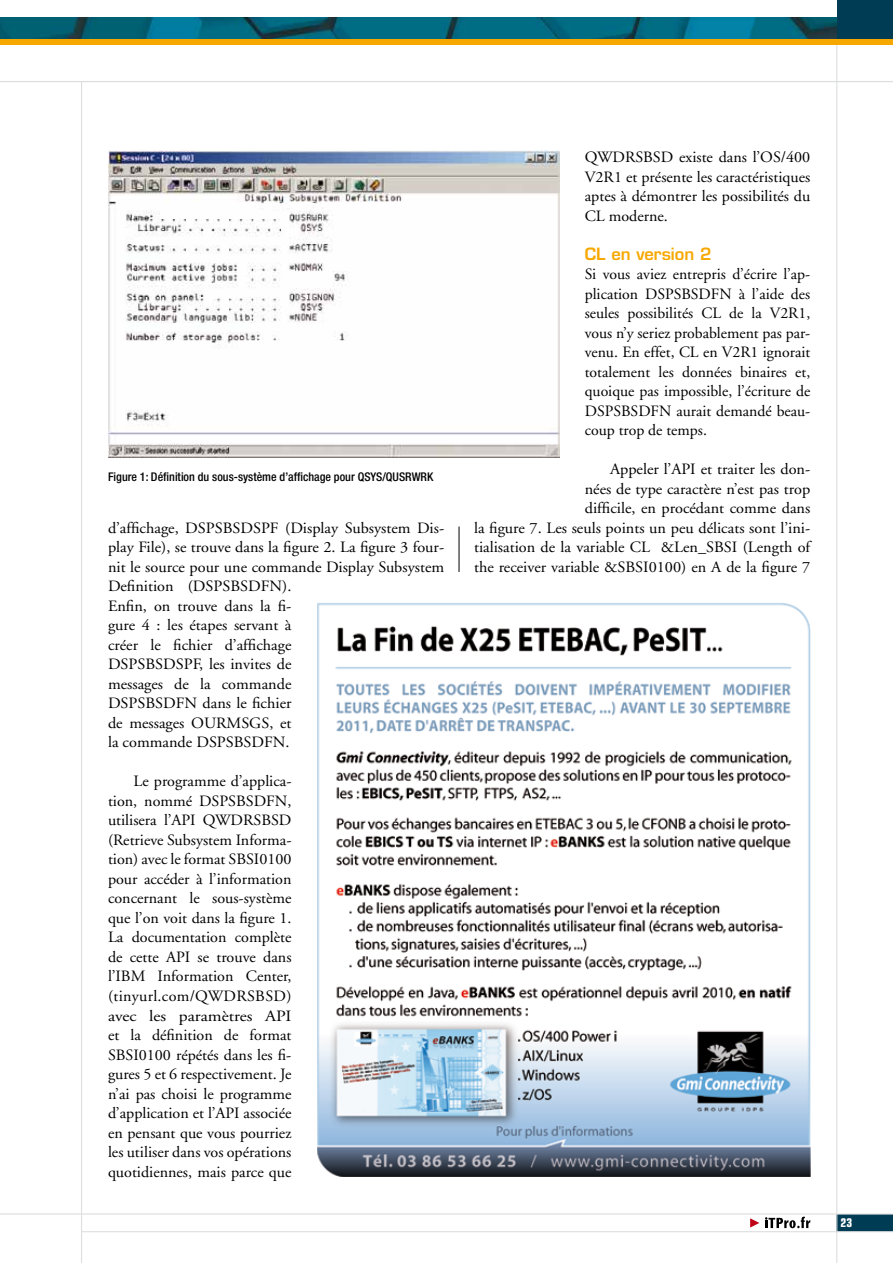
<style>
.page{position:relative;width:893px;height:1263px;background:#fff}
.page>*{position:absolute;margin:0;border:0;box-sizing:border-box;transform-origin:0 0}
.t1{font:600 16.5px "Eurostile";color:#f7a800}
.t2{font:15.75px/19.5px "Adobe Garamond";color:#000;text-align:justify}
.t3{font:500 condensed 12px "Helvetica Neue";color:#000}
.t4{font:700 condensed 12px "Eurostile";color:#fff}
</style>
<div class="page">
<svg style="left:0;top:38px;width:893px;height:7px;background:#d49e11"></svg>
<img style="left:0;top:17px;width:837px;height:21px">
<div style="left:837px;top:0;width:56px;height:38px;background:#003d55"></div>
<div style="left:836px;top:1214px;width:57px;height:18px;background:#003d55"></div>
<hr style="left:836px;top:45px;width:1px;height:1218px;background:#dddedf">
<hr style="left:0;top:81px;width:893px;height:1px;background:#dddedf">
<hr style="left:81px;top:81px;width:1px;height:1182px;background:#dddedf">
<hr style="left:81px;top:1231px;width:812px;height:1px;background:#dddedf">
<hr style="left:0;top:1213px;width:893px;height:1px;background:#dddedf">
<svg style="left:750px;top:1218px;width:9px;height:9px"></svg>
<svg style="left:765px;top:1217px;width:45px;height:11px"></svg>
<img style="left:317px;top:603px;width:493px;height:573px">
<img style="left:108px;top:150px;width:451px;height:308px">
<hr style="left:459px;top:526px;width:1px;height:46px;background:#000">
<p class="t3" style="left:108px;top:469px;width:327px">Figure 1: Définition du sous-système d’affichage pour QSYS/QUSRWRK</p>
<p class="t2" style="left:108px;top:519px;width:338px;text-align:left">d’affichage, DSPSBSDSPF (Display Subsystem Dis&shy;play File), se trouve dans la figure 2. La figure 3 four&shy;nit le source pour une commande Display Subsystem<br>Definition (DSPSBSDFN).<br>Enfin, on trouve dans la fi-<br>gure 4 : les étapes servant à<br>créer le fichier d’affichage<br>DSPSBSDSPF, les invites de<br>messages de la commande<br>DSPSBSDFN dans le fichier<br>de messages OURMSGS, et<br>la commande DSPSBSDFN.</p>
<p class="t2" style="left:108px;top:772px;width:185px;text-indent:26px">Le programme d’applica&shy;tion, nommé DSPSBSDFN, utilisera l’API QWDRSBSD (Retrieve Subsystem Informa&shy;tion) avec le format SBSI0100 pour accéder à l’information concernant le sous-système que l’on voit dans la figure 1.<br>La documentation complète de cette API se trouve dans l’IBM Information Center, (tinyurl.com/QWDRSBSD) avec les paramètres API et la définition de format SBSI0100 répétés dans les fi&shy;gures 5 et 6 respectivement. Je n’ai pas choisi le programme d’application et l’API associée en pensant que vous pourriez les utiliser dans vos opérations quotidiennes, mais parce que</p>
<p class="t2" style="left:585px;top:148px;width:227px">QWDRSBSD existe dans l’OS/400<br>V2R1 et présente les caractéristiques aptes à démontrer les possibilités du CL moderne.</p>
<p class="t1" style="left:585px;top:243px;width:128px">CL en version 2</p>
<p class="t2" style="left:585px;top:265px;width:227px">Si vous aviez entrepris d’écrire l’ap&shy;plication DSPSBSDFN à l’aide des seules possibilités CL de la V2R1, vous n’y seriez probablement pas par&shy;venu. En effet, CL en V2R1 ignorait totalement les données binaires et, quoique pas impossible, l’écriture de DSPSBSDFN aurait demandé beau&shy;coup trop de temps.</p>
<p class="t2" style="left:474px;top:460px;width:338px;text-align:right">Appeler l’API et traiter les don-<br>nées de type caractère n’est pas trop<br>difficile, en procédant comme dans<br>la figure 7. Les seuls points un peu délicats sont l’ini&shy;tialisation de la variable CL &amp;Len_SBSI (Length of the receiver variable &amp;SBSI0100) en A de la figure 7</p>
<p class="t4" style="left:840px;top:1215px;width:13px">23</p>
</div>
